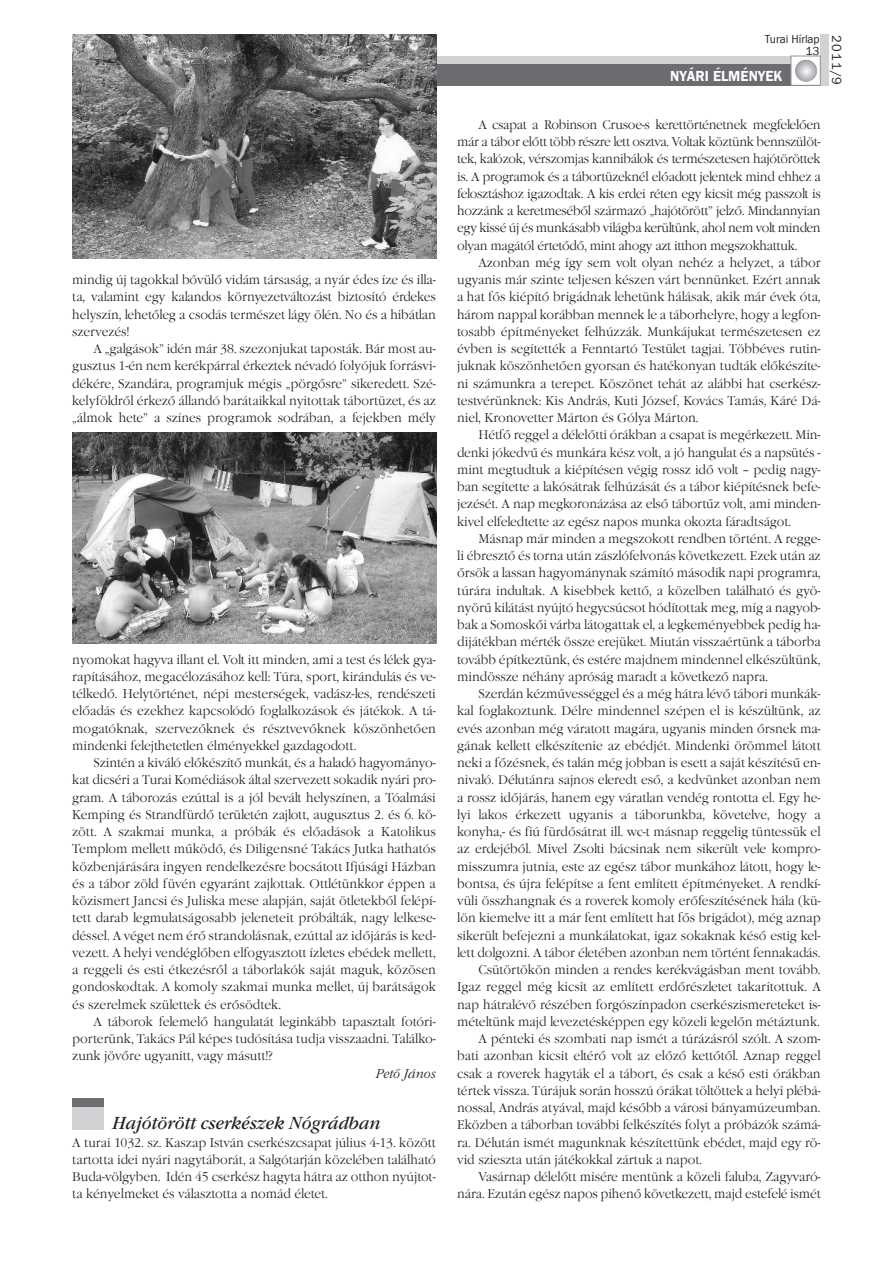
<style>
.page{position:relative;width:893px;height:1263px;background:#fff}
.page>*{position:absolute;margin:0;border:0;box-sizing:border-box;transform-origin:0 0}
.t1{font:italic 18px "Garamond Itc TEE";color:#231f20;scale:.95 1}
.t2{font:600 15px "Franklin Gothic Itc TEE";color:#fff;scale:.95 1}
.t3{font:13.5px "Franklin Gothic Itc TEE";color:#231f20;scale:.96 1}
.t4{font:300 13.05px/17.2px "Garamond Itc TEE";color:#231f20;text-align:justify;scale:.95 1}
.t5{font:italic 300 13.05px "Garamond Itc TEE";color:#231f20;scale:.95 1}
.t6{font:12px/12px "Franklin Gothic Itc TEE";color:#231f20;text-align:right;scale:.95 1}
</style>
<div class="page">
<div style="left:72px;top:56px;width:749px;height:9px;background:#d1d2d4"></div>
<div style="left:72px;top:65px;width:749px;height:21px;background:#6c6d70"></div>
<div style="left:821px;top:35px;width:8px;height:51px;background:#d1d2d4"></div>
<div style="left:791px;top:56px;width:29px;height:29px;background:#fff"></div>
<div style="left:791px;top:56px;width:29px;height:30px;border:1px solid #939598"></div>
<svg style="left:795px;top:60px;width:22px;height:22px"></svg>
<img style="left:72px;top:34px;width:365px;height:225px">
<img style="left:72px;top:432px;width:365px;height:212px">
<div style="left:72px;top:1098px;width:32px;height:9px;background:#6c6d70"></div>
<div style="left:72px;top:1107px;width:32px;height:23px;background:#d1d2d4"></div>
<p class="t4" style="left:72px;top:271px;width:384px">mindig új tagokkal bővülő vidám társaság, a nyár édes íze és illa&shy;ta, valamint egy kalandos környezetváltozást biztosító érdekes helyszín, lehetőleg a csodás természet lágy ölén. No és a hibátlan szervezés!</p>
<p class="t4" style="left:72px;top:340px;width:384px;text-indent:21px">A „galgások” idén már 38. szezonjukat taposták. Bár most au&shy;gusztus 1-én nem kerékpárral érkeztek névadó folyójuk forrásvi&shy;dékére, Szandára, programjuk mégis „pörgősre” sikeredett. Szé&shy;kelyföldről érkező állandó barátaikkal nyitottak tábortüzet, és az „álmok hete” a színes programok sodrában, a fejekben mély</p>
<p class="t4" style="left:72px;top:651px;width:384px">nyomokat hagyva illant el. Volt itt minden, ami a test és lélek gya&shy;rapításához, megacélozásához kell: Túra, sport, kirándulás és ve&shy;télkedő. Helytörténet, népi mesterségek, vadász-les, rendészeti előadás és ezekhez kapcsolódó foglalkozások és játékok. A tá&shy;mogatóknak, szervezőknek és résztvevőknek köszönhetően mindenki felejthetetlen élményekkel gazdagodott.</p>
<p class="t4" style="left:72px;top:754px;width:384px;text-indent:21px">Szintén a kiváló előkészítő munkát, és a haladó hagyományo&shy;kat dicséri a Turai Komédiások által szervezett sokadik nyári pro&shy;gram. A táborozás ezúttal is a jól bevált helyszínen, a Tóalmási Kemping és Strandfürdő területén zajlott, augusztus 2. és 6. kö&shy;zött. A szakmai munka, a próbák és előadások a Katolikus Templom mellett működő, és Diligensné Takács Jutka hathatós közbenjárására ingyen rendelkezésre bocsátott Ifjúsági Házban és a tábor zöld füvén egyaránt zajlottak. Ottlétünkkor éppen a közismert Jancsi és Juliska mese alapján, saját ötletekből felépí&shy;tett darab legmulatságosabb jeleneteit próbálták, nagy lelkese&shy;déssel. A véget nem érő strandolásnak, ezúttal az időjárás is ked&shy;vezett. A helyi vendéglőben elfogyasztott ízletes ebédek mellett, a reggeli és esti étkezésről a táborlakók saját maguk, közösen gondoskodtak. A komoly szakmai munka mellet, új barátságok és szerelmek születtek és erősödtek.</p>
<p class="t4" style="left:72px;top:1013px;width:384px;text-indent:21px">A táborok felemelő hangulatát leginkább tapasztalt fotóri&shy;porterünk, Takács Pál képes tudósítása tudja visszaadni. Találko&shy;zunk jövőre ugyanitt, vagy másutt!?</p>
<p class="t5" style="left:376px;top:1065px;width:65px">Pető János</p>
<h1 class="t1" style="left:113px;top:1113px;width:284px">Hajótörött cserkészek Nógrádban</h1>
<p class="t4" style="left:72px;top:1134px;width:384px">A turai 1032. sz. Kaszap István cserkészcsapat július 4-13. között tartotta idei nyári nagytáborát, a Salgótarján közelében található Buda-völgyben. Idén 45 cserkész hagyta hátra az otthon nyújtot&shy;ta kényelmeket és választotta a nomád életet.</p>
<p class="t6" style="left:765px;top:33px;width:59px">Turai Hírlap<br>13</p>
<p class="t2" style="left:670px;top:67px;width:120px">NYÁRI ÉLMÉNYEK</p>
<p class="t3" style="left:845px;top:35px;width:54px;rotate:90deg">2011/9</p>
<p class="t4" style="left:457px;top:116px;width:384px;text-indent:21px">A csapat a Robinson Crusoe-s kerettörténetnek megfelelően már a tábor előtt több részre lett osztva. Voltak köztünk bennszülöt&shy;tek, kalózok, vérszomjas kannibálok és természetesen hajótöröttek is. A programok és a tábortüzeknél előadott jelentek mind ehhez a felosztáshoz igazodtak. A kis erdei réten egy kicsit még passzolt is hozzánk a keretmeséből származó „hajótörött” jelző. Mindannyian egy kissé új és munkásabb világba kerültünk, ahol nem volt minden olyan magától értetődő, mint ahogy azt itthon megszokhattuk.</p>
<p class="t4" style="left:457px;top:254px;width:384px;text-indent:21px">Azonban még így sem volt olyan nehéz a helyzet, a tábor ugyanis már szinte teljesen készen várt bennünket. Ezért annak a hat fős kiépítő brigádnak lehetünk hálásak, akik már évek óta, három nappal korábban mennek le a táborhelyre, hogy a legfon&shy;tosabb építményeket felhúzzák. Munkájukat természetesen ez évben is segítették a Fenntartó Testület tagjai. Többéves rutin&shy;juknak köszönhetően gyorsan és hatékonyan tudták előkészíte&shy;ni számunkra a terepet. Köszönet tehát az alábbi hat cserkész&shy;testvérünknek: Kis András, Kuti József, Kovács Tamás, Káré Dá&shy;niel, Kronovetter Márton és Gólya Márton.</p>
<p class="t4" style="left:457px;top:426px;width:384px;text-indent:21px">Hétfő reggel a délelőtti órákban a csapat is megérkezett. Min&shy;denki jókedvű és munkára kész volt, a jó hangulat és a napsütés - mint megtudtuk a kiépítésen végig rossz idő volt – pedig nagy&shy;ban segítette a lakósátrak felhúzását és a tábor kiépítésnek befe&shy;jezését. A nap megkoronázása az első tábortűz volt, ami minden&shy;kivel elfeledtette az egész napos munka okozta fáradtságot.</p>
<p class="t4" style="left:457px;top:530px;width:384px;text-indent:21px">Másnap már minden a megszokott rendben történt. A regge&shy;li ébresztő és torna után zászlófelvonás következett. Ezek után az őrsök a lassan hagyománynak számító második napi programra, túrára indultak. A kisebbek kettő, a közelben található és gyö&shy;nyörű kilátást nyújtó hegycsúcsot hódítottak meg, míg a nagyob&shy;bak a Somoskői várba látogattak el, a legkeményebbek pedig ha&shy;dijátékban mérték össze erejüket. Miután visszaértünk a táborba tovább építkeztünk, és estére majdnem mindennel elkészültünk, mindössze néhány apróság maradt a következő napra.</p>
<p class="t4" style="left:478px;top:685px;width:362px">Szerdán kézművességgel és a még hátra lévő tábori munkák-</p>
<p class="t4" style="left:457px;top:702px;width:384px">kal foglakoztunk. Délre mindennel szépen el is készültünk, az</p>
<p class="t4" style="left:457px;top:720px;width:384px">evés azonban még váratott magára, ugyanis minden őrsnek ma-</p>
<p class="t4" style="left:457px;top:737px;width:384px">gának kellett elkészítenie az ebédjét. Mindenki örömmel látott</p>
<p class="t4" style="left:457px;top:754px;width:384px">neki a főzésnek, és talán még jobban is esett a saját készítésű en-</p>
<p class="t4" style="left:457px;top:771px;width:384px">nivaló. Délutánra sajnos eleredt eső, a kedvünket azonban nem</p>
<p class="t4" style="left:457px;top:789px;width:384px">a rossz időjárás, hanem egy váratlan vendég rontotta el. Egy he-</p>
<p class="t4" style="left:457px;top:806px;width:384px">lyi lakos érkezett ugyanis a táborunkba, követelve, hogy a</p>
<p class="t4" style="left:457px;top:823px;width:384px">konyha,- és fiú fürdősátrat ill. wc-t másnap reggelig tüntessük el</p>
<p class="t4" style="left:457px;top:840px;width:384px">az erdejéből. Mivel Zsolti bácsinak nem sikerült vele kompro-</p>
<p class="t4" style="left:457px;top:858px;width:384px">misszumra jutnia, este az egész tábor munkához látott, hogy le-</p>
<p class="t4" style="left:457px;top:875px;width:384px">bontsa, és újra felépítse a fent említett építményeket. A rendkí-</p>
<p class="t4" style="left:457px;top:892px;width:384px">vüli összhangnak és a roverek komoly erőfeszítésének hála (kü-</p>
<p class="t4" style="left:457px;top:909px;width:384px">lön kiemelve itt a már fent említett hat fős brigádot), még aznap</p>
<p class="t4" style="left:457px;top:927px;width:384px">sikerült befejezni a munkálatokat, igaz sokaknak késő estig kel-</p>
<p class="t4" style="left:457px;top:944px;width:384px">lett dolgozni. A tábor életében azonban nem történt fennakadás.</p>
<p class="t4" style="left:478px;top:961px;width:362px">Csütörtökön minden a rendes kerékvágásban ment tovább.</p>
<p class="t4" style="left:457px;top:978px;width:384px">Igaz reggel még kicsit az említett erdőrészletet takarítottuk. A</p>
<p class="t4" style="left:457px;top:996px;width:384px">nap hátralévő részében forgószínpadon cserkészismereteket is-</p>
<p class="t4" style="left:457px;top:1013px;width:383px">mételtünk majd levezetésképpen egy közeli legelőn métáztunk.</p>
<p class="t4" style="left:478px;top:1030px;width:362px">A pénteki és szombati nap ismét a túrázásról szólt. A szom-</p>
<p class="t4" style="left:457px;top:1047px;width:384px">bati azonban kicsit eltérő volt az előző kettőtől. Aznap reggel</p>
<p class="t4" style="left:457px;top:1065px;width:384px">csak a roverek hagyták el a tábort, és csak a késő esti órákban</p>
<p class="t4" style="left:457px;top:1082px;width:384px">tértek vissza. Túrájuk során hosszú órákat töltöttek a helyi plébá-</p>
<p class="t4" style="left:457px;top:1099px;width:384px">nossal, András atyával, majd később a városi bányamúzeumban.</p>
<p class="t4" style="left:457px;top:1116px;width:384px">Eközben a táborban további felkészítés folyt a próbázók számá-</p>
<p class="t4" style="left:457px;top:1134px;width:384px">ra. Délután ismét magunknak készítettünk ebédet, majd egy rö-</p>
<p class="t4" style="left:457px;top:1151px;width:259px">vid szieszta után játékokkal zártuk a napot.</p>
<p class="t4" style="left:478px;top:1168px;width:362px">Vasárnap délelőtt misére mentünk a közeli faluba, Zagyvaró-</p>
<p class="t4" style="left:457px;top:1185px;width:384px">nára. Ezután egész napos pihenő következett, majd estefelé ismét</p>
</div>
